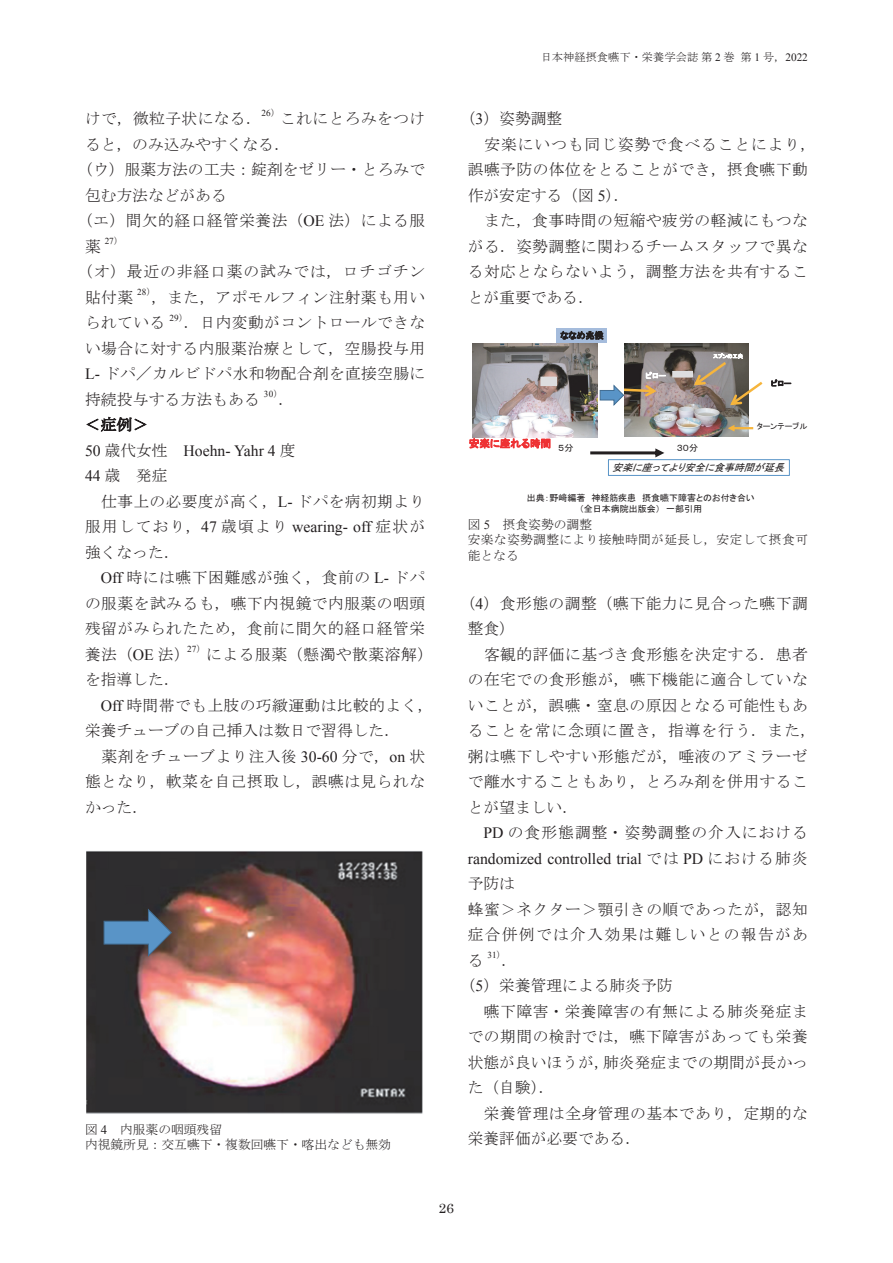
<style>
.page{position:relative;width:893px;height:1263px;background:#fff}
.page>*{position:absolute;margin:0;border:0;box-sizing:border-box;transform-origin:0 0}
.t1{font:34.65px "MS P Gothic";color:#231f20}
.t2{font:15.75px/25.5px "MS Mincho";letter-spacing:.03em;color:#231f20}
.t3{font:15.75px "MS Mincho";color:#231f20}
.t4{font:15.75px "Times New Roman";color:#231f20}
.t5{font:15.75px/25.5px "MS Mincho";letter-spacing:.085em;color:#231f20}
.t6{font:15.75px/25.5px "MS Mincho";letter-spacing:.06em;color:#231f20}
.t7{font:15.75px "MS Mincho";letter-spacing:.005em;color:#231f20}
.t8{font:15.75px "MS Mincho";letter-spacing:.065em;color:#231f20}
.t9{font:13.5px "Century Schoolbook";color:#231f20}
.t10{font:12.75px/15.8px "MS Mincho";letter-spacing:.03em;color:#231f20}
.t11{font:12.75px/15.8px "MS Mincho";color:#231f20}
.t12{font:11.25px "MS Mincho";color:#231f20}
.t13{font:10.5px "MS P Gothic";letter-spacing:.005em;color:#ee3133}
.t14{font:italic 10.05px "MS P Gothic";color:#231f20}
.t15{font:9.15px "Times New Roman";color:#231f20}
.t16{font:9px/10.8px "MS P Gothic";color:#231f20;text-align:center}
.t17{font:7.95px "MS P Gothic";color:#231f20}
.t18{font:7.5px "MS P Gothic";color:#231f20}
.t19{font:7.5px "MS P Gothic";color:#fff}
.t20{font:5.25px "MS P Gothic";letter-spacing:.005em;color:#fff}
.s1{font-family:"Times New Roman"}
.s2{font-family:"MS Mincho"}
.s3{font-family:"Calibri";font-weight:300}
</style>
<div class="page">
<img style="left:87px;top:851px;width:336px;height:263px">
<svg style="left:103px;top:908px;width:69px;height:49px;background:#496077"></svg>
<img style="left:473px;top:343px;width:124px;height:95px">
<img style="left:624px;top:343px;width:124px;height:93px">
<div style="left:541px;top:377px;width:15px;height:9px;background:#ddddde"></div>
<div style="left:673px;top:371px;width:19px;height:6px;background:#ddddde"></div>
<svg style="left:694px;top:362px;width:68px;height:43px"></svg>
<svg style="left:590px;top:448px;width:74px;height:9px"></svg>
<div style="left:608px;top:459px;width:182px;height:17px;border:1px solid #5994c7"></div>
<div style="left:557px;top:328px;width:50px;height:15px;background:#a5bcdc"></div>
<svg style="left:600px;top:384px;width:56px;height:22px"></svg>
<svg style="left:728px;top:425px;width:25px;height:6px"></svg>
<p class="t12" style="left:541px;top:51px;width:269px">日本神経摂食嚥下・栄養学会誌第 <span class="s1">2</span> 巻第 <span class="s1">1</span> 号，<span class="s1">2022</span></p>
<p class="t2" style="left:85px;top:106px;width:178px">けで，微粒子状になる．</p>
<p class="t15" style="left:261px;top:107px;width:20px">26<span class="s2">）</span></p>
<p class="t2" style="left:280px;top:106px;width:146px">これにとろみをつけ</p>
<p class="t3" style="left:85px;top:136px;width:206px">ると，のみ込みやすくなる．</p>
<p class="t7" style="left:77px;top:162px;width:349px">（ウ）服薬方法の工夫：錠剤をゼリー・とろみで</p>
<p class="t3" style="left:85px;top:187px;width:143px">包む方法などがある</p>
<p class="t2" style="left:77px;top:208px;width:350px">（エ）間欠的経口経管栄養法（<span class="s1">OE</span> 法）による服</p>
<p class="t2" style="left:85px;top:233px;width:17px">薬</p>
<p class="t15" style="left:105px;top:235px;width:20px">27<span class="s2">）</span></p>
<p class="t6" style="left:85px;top:259px;width:342px;text-indent:-8px">（オ）最近の非経口薬の試みでは，ロチゴチン貼付薬</p>
<p class="t15" style="left:137px;top:286px;width:20px">28<span class="s2">）</span></p>
<p class="t2" style="left:85px;top:284px;width:342px;text-indent:66px">，また，アポモルフィン注射薬も用いられている</p>
<p class="t15" style="left:169px;top:311px;width:20px">29<span class="s2">）</span></p>
<p class="t2" style="left:85px;top:310px;width:342px;text-align:justify;text-indent:99px">．日内変動がコントロールできない場合に対する内服薬治療として，空腸投与用<span class="s1">L-</span> ドパ／カルビドパ水和物配合剤を直接空腸に持続投与する方法もある</p>
<p class="t15" style="left:264px;top:388px;width:20px">30<span class="s2">）</span></p>
<p class="t2" style="left:278px;top:386px;width:17px">．</p>
<p class="t2" style="left:85px;top:412px;width:64px">＜症例＞</p>
<p class="t4" style="left:85px;top:440px;width:212px">50 <span class="s2">歳代女性　</span>Hoehn- Yahr 4 <span class="s2">度</span></p>
<p class="t2" style="left:85px;top:463px;width:342px"><span class="s1">44</span> 歳　発症　<br>　仕事上の必要度が高く，<span class="s1">L-</span> ドパを病初期より服用しており，<span class="s1">47</span> 歳頃より <span class="s1">wearing- off</span> 症状が強くなった．</p>
<p class="t2" style="left:85px;top:565px;width:342px;text-align:justify;text-indent:16px"><span class="s1">Off</span> 時には嚥下困難感が強く，食前の <span class="s1">L-</span> ドパの服薬を試みるも，嚥下内視鏡で内服薬の咽頭残留がみられたため，食前に間欠的経口経管栄養法（<span class="s1">OE</span> 法）</p>
<p class="t15" style="left:187px;top:643px;width:20px">27<span class="s2">）</span></p>
<p class="t2" style="left:206px;top:641px;width:228px">による服薬（懸濁や散薬溶解）</p>
<p class="t2" style="left:85px;top:667px;width:96px">を指導した．</p>
<p class="t2" style="left:101px;top:692px;width:334px"><span class="s1">Off</span> 時間帯でも上肢の巧緻運動は比較的よく，</p>
<p class="t3" style="left:85px;top:723px;width:316px">栄養チューブの自己挿入は数日で習得した．</p>
<p class="t2" style="left:85px;top:743px;width:342px">　薬剤をチューブより注入後 <span class="s1">30-60</span> 分で，<span class="s1">on</span> 状</p>
<p class="t2" style="left:85px;top:769px;width:342px">態となり，軟菜を自己摂取し，誤嚥は見られな</p>
<p class="t2" style="left:85px;top:794px;width:64px">かった．</p>
<h1 class="t1" style="left:111px;top:754px;width:349px">図<span class="s3">4</span>：内服薬の咽頭残留</h1>
<p class="t11" style="left:85px;top:1121px;width:307px">図 <span class="s1">4</span>　内服薬の咽頭残留<br>内視鏡所見：交互嚥下・複数回嚥下・喀出なども無効</p>
<p class="t2" style="left:468px;top:106px;width:350px;text-indent:-8px">（<span class="s1">3</span>）姿勢調整　<br>　安楽にいつも同じ姿勢で食べることにより，誤嚥予防の体位をとることができ，摂食嚥下動作が安定する（図 <span class="s1">5</span>）．<br>　また，食事時間の短縮や疲労の軽減にもつながる．姿勢調整に関わるチームスタッフで異なる対応とならないよう，調整方法を共有することが重要である．</p>
<p class="t16" style="left:560px;top:330px;width:45px">ななめ兆候</p>
<p class="t19" style="left:646px;top:372px;width:22px">ピロー</p>
<p class="t20" style="left:713px;top:353px;width:31px">スプンの工夫</p>
<p class="t18" style="left:771px;top:380px;width:22px">ピロー</p>
<p class="t13" style="left:469px;top:438px;width:84px">安楽に座れる時間</p>
<p class="t16" style="left:558px;top:443px;width:17px">５分</p>
<p class="t16" style="left:677px;top:443px;width:23px">３０分</p>
<p class="t17" style="left:757px;top:422px;width:52px">ターンテーブル</p>
<p class="t14" style="left:612px;top:462px;width:177px">安楽に座ってより安全に食事時間が延長</p>
<p class="t16" style="left:527px;top:492px;width:229px">出典：野﨑編著 神経筋疾患 摂食嚥下障害とのお付き合い（全日本病院出版会） 一部引用</p>
<p class="t10" style="left:468px;top:516px;width:342px">図 <span class="s1">5</span>　摂食姿勢の調整<br>安楽な姿勢調整により接触時間が延長し，安定して摂食可能となる</p>
<p class="t2" style="left:468px;top:590px;width:350px;text-indent:-8px">（<span class="s1">4</span>）食形態の調整（嚥下能力に見合った嚥下調整食）<br>　客観的評価に基づき食形態を決定する．患者の在宅での食形態が，嚥下機能に適合していないことが，誤嚥・窒息の原因となる可能性もあることを常に念頭に置き，指導を行う．また，粥は嚥下しやすい形態だが，唾液のアミラーゼで離水することもあり，とろみ剤を併用することが望ましい．</p>
<p class="t8" style="left:483px;top:825px;width:326px"><span class="s1">PD</span> の食形態調整・姿勢調整の介入における</p>
<p class="t4" style="left:468px;top:848px;width:342px">randomized controlled trial <span class="s2">では</span> PD <span class="s2">における肺炎</span></p>
<p class="t5" style="left:468px;top:871px;width:342px">予防は<br>蜂蜜＞ネクター＞顎引きの順であったが，認知症合併例では介入効果は難しいとの報告がある</p>
<p class="t15" style="left:487px;top:949px;width:20px">31<span class="s2">）</span></p>
<p class="t2" style="left:501px;top:947px;width:17px">．</p>
<p class="t3" style="left:460px;top:978px;width:214px">（<span class="s1">5</span>）栄養管理による肺炎予防</p>
<p class="t2" style="left:468px;top:998px;width:342px">　嚥下障害・栄養障害の有無による肺炎発症ま</p>
<p class="t2" style="left:468px;top:1024px;width:342px">での期間の検討では，嚥下障害があっても栄養</p>
<p class="t3" style="left:468px;top:1054px;width:342px">状態が良いほうが，肺炎発症までの期間が長かっ</p>
<p class="t2" style="left:468px;top:1075px;width:88px">た（自験）．</p>
<p class="t2" style="left:468px;top:1100px;width:342px">　栄養管理は全身管理の基本であり，定期的な</p>
<p class="t3" style="left:468px;top:1131px;width:175px">栄養評価が必要である．</p>
<p class="t9" style="left:439px;top:1196px;width:17px">26</p>
</div>
